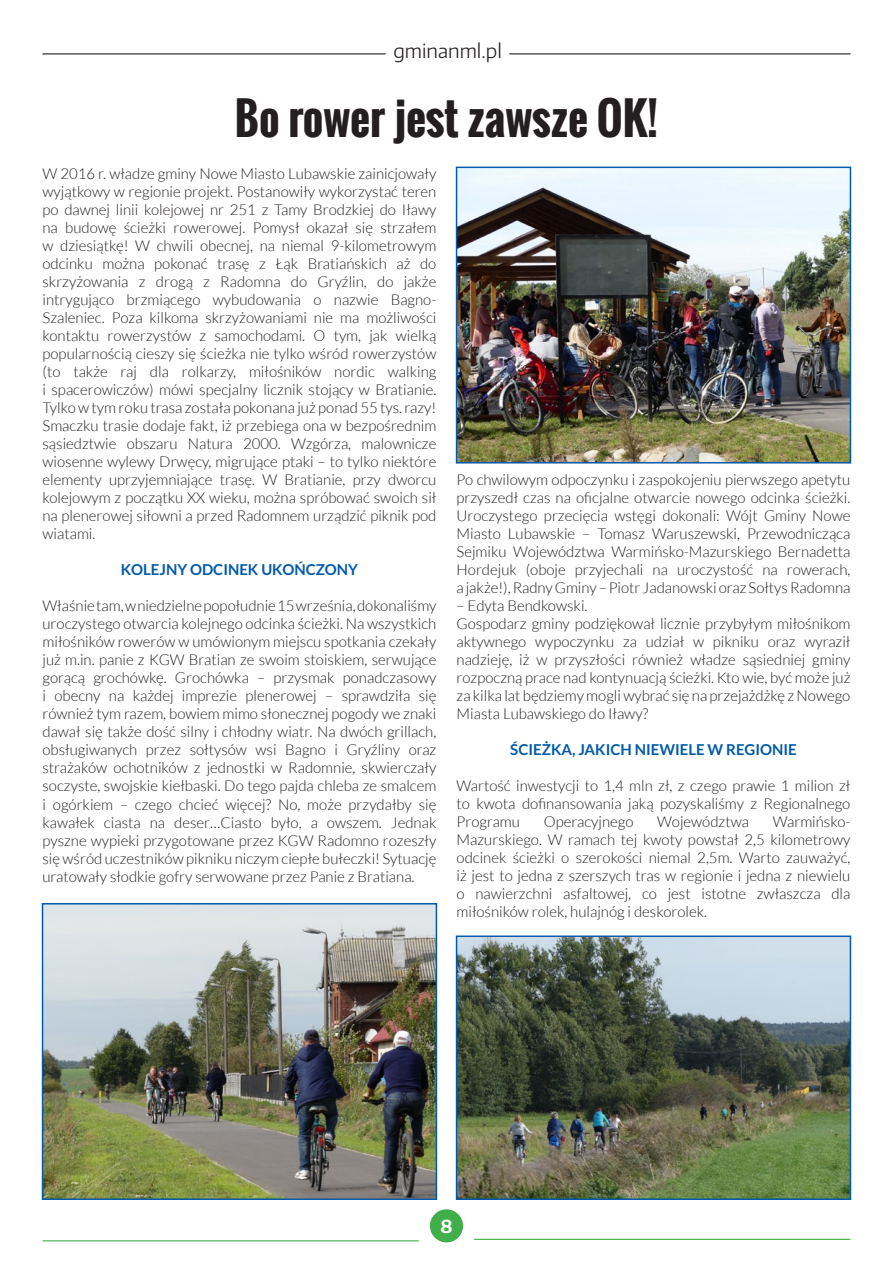
<style>
.page{position:relative;width:893px;height:1263px;background:#fff}
.page>*{position:absolute;margin:0;border:0;box-sizing:border-box;transform-origin:0 0}
.t1{font:700 43.5px "Oswald";color:#231f20}
.t2{font:300 19.5px "Encode Sans";color:#231f20}
.t3{font:700 18px "Encode Sans";color:#fff}
.t4{font:300 15px/18px "Lato";color:#231f20;text-align:justify}
.t5{font:700 15px "Lato";color:#015aaa}
</style>
<div class="page">
<hr style="left:43px;top:53px;width:343px;height:1px;background:#231f20">
<hr style="left:509px;top:53px;width:341px;height:1px;background:#231f20">
<img style="left:459px;top:170px;width:389px;height:290px">
<div style="left:456px;top:167px;width:395px;height:296px;border:2px solid #015aaa"></div>
<img style="left:459px;top:938px;width:389px;height:259px">
<div style="left:456px;top:935px;width:395px;height:265px;border:2px solid #015aaa"></div>
<img style="left:45px;top:906px;width:389px;height:291px">
<div style="left:42px;top:903px;width:395px;height:297px;border:2px solid #015aaa"></div>
<div style="left:430px;top:1209px;width:33px;height:33px;background:#40ae49;border-radius:50%"></div>
<hr style="left:43px;top:1240px;width:376px;height:1px;background:#40ae49">
<hr style="left:474px;top:1239px;width:376px;height:1px;background:#40ae49">
<h2 class="t2" style="left:393px;top:38px;width:110px">gminanml.pl</h2>
<h1 class="t1" style="left:235px;top:86px;width:425px">Bo rower jest zawsze OK!</h1>
<p class="t4" style="left:43px;top:165px;width:395px">W 2016 r. władze gminy Nowe Miasto Lubawskie zainicjowały wyjątkowy w regionie projekt. Postanowiły wykorzystać teren po dawnej linii kolejowej nr 251 z Tamy Brodzkiej do Iławy na budowę ścieżki rowerowej. Pomysł okazał się strzałem w dziesiątkę! W chwili obecnej, na niemal 9-kilometrowym odcinku można pokonać trasę z Łąk Bratiańskich aż do skrzyżowania z drogą z Radomna do Gryźlin, do jakże intrygująco brzmiącego wybudowania o nazwie Bagno-Szaleniec. Poza kilkoma skrzyżowaniami nie ma możliwości kontaktu rowerzystów z samochodami. O tym, jak wielką popularnością cieszy się ścieżka nie tylko wśród rowerzystów (to także raj dla rolkarzy, miłośników nordic walking i spacerowiczów) mówi specjalny licznik stojący w Bratianie.<br>Tylko w tym roku trasa została pokonana już ponad 55 tys. razy!<br>Smaczku trasie dodaje fakt, iż przebiega ona w bezpośrednim sąsiedztwie obszaru Natura 2000. Wzgórza, malownicze wiosenne wylewy Drwęcy, migrujące ptaki – to tylko niektóre elementy uprzyjemniające trasę. W Bratianie, przy dworcu kolejowym z początku XX wieku, można spróbować swoich sił na plenerowej siłowni a przed Radomnem urządzić piknik pod wiatami.</p>
<p class="t5" style="left:121px;top:561px;width:239px">KOLEJNY ODCINEK UKOŃCZONY</p>
<p class="t4" style="left:43px;top:597px;width:395px">Właśnie tam, w niedzielne popołudnie 15 września, dokonaliśmy uroczystego otwarcia kolejnego odcinka ścieżki. Na wszystkich miłośników rowerów w umówionym miejscu spotkania czekały już m.in. panie z KGW Bratian ze swoim stoiskiem, serwujące gorącą grochówkę. Grochówka – przysmak ponadczasowy i obecny na każdej imprezie plenerowej – sprawdziła się również tym razem, bowiem mimo słonecznej pogody we znaki dawał się także dość silny i chłodny wiatr. Na dwóch grillach, obsługiwanych przez sołtysów wsi Bagno i Gryźliny oraz strażaków ochotników z jednostki w Radomnie, skwierczały soczyste, swojskie kiełbaski. Do tego pajda chleba ze smalcem i ogórkiem – czego chcieć więcej? No, może przydałby się kawałek ciasta na deser…Ciasto było, a owszem. Jednak pyszne wypieki przygotowane przez KGW Radomno rozeszły się wśród uczestników pikniku niczym ciepłe bułeczki! Sytuację uratowały słodkie gofry serwowane przez Panie z Bratiana.</p>
<p class="t4" style="left:457px;top:471px;width:395px">Po chwilowym odpoczynku i zaspokojeniu pierwszego apetytu przyszedł czas na oficjalne otwarcie nowego odcinka ścieżki.<br>Uroczystego przecięcia wstęgi dokonali: Wójt Gminy Nowe Miasto Lubawskie – Tomasz Waruszewski, Przewodnicząca Sejmiku Województwa Warmińsko-Mazurskiego Bernadetta Hordejuk (oboje przyjechali na uroczystość na rowerach, a jakże!), Radny Gminy – Piotr Jadanowski oraz Sołtys Radomna</p>
<p class="t4" style="left:457px;top:597px;width:395px;text-align:left">– Edyta Bendkowski.<br>Gospodarz gminy podziękował licznie przybyłym miłośnikom aktywnego wypoczynku za udział w pikniku oraz wyraził nadzieję, iż w przyszłości również władze sąsiedniej gminy rozpoczną prace nad kontynuacją ścieżki. Kto wie, być może już za kilka lat będziemy mogli wybrać się na przejażdżkę z Nowego Miasta Lubawskiego do Iławy?</p>
<p class="t5" style="left:510px;top:741px;width:288px">ŚCIEŻKA, JAKICH NIEWIELE W REGIONIE</p>
<p class="t4" style="left:457px;top:777px;width:395px">Wartość inwestycji to 1,4 mln zł, z czego prawie 1 milion zł to kwota dofinansowania jaką pozyskaliśmy z Regionalnego Programu</p>
<p class="t4" style="left:457px;top:813px;width:395px;text-indent:316px">Warmińsko-Mazurskiego. W ramach tej kwoty powstał 2,5 kilometrowy odcinek ścieżki o szerokości niemal 2,5m. Warto zauważyć, iż jest to jedna z szerszych tras w regionie i jedna z niewielu o nawierzchni asfaltowej, co jest istotne zwłaszcza dla miłośników rolek, hulajnóg i deskorolek.</p>
<p class="t4" style="left:544px;top:813px;width:91px">Operacyjnego</p>
<p class="t4" style="left:657px;top:813px;width:93px">Województwa</p>
<p class="t3" style="left:440px;top:1214px;width:14px">8</p>
</div>
